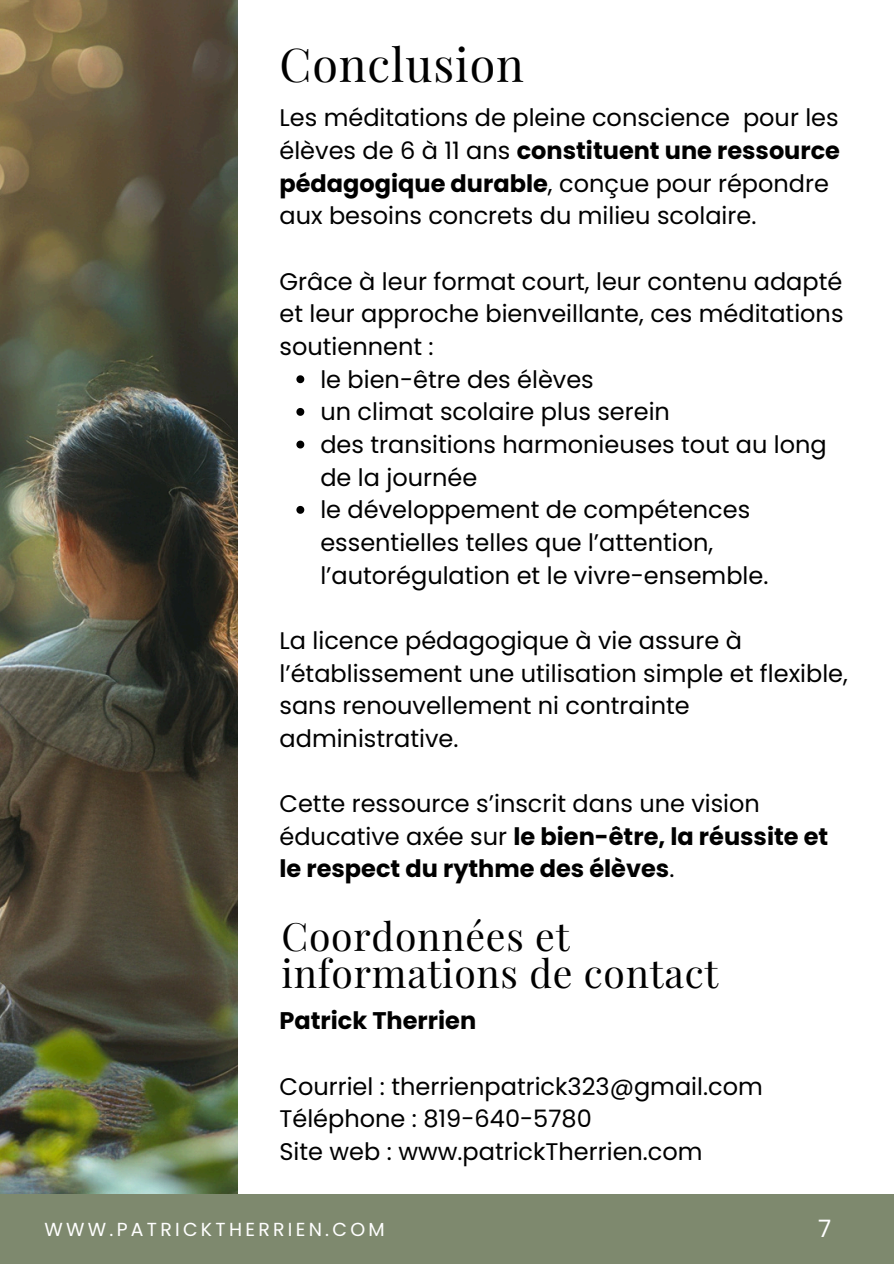
<style>
.page{position:relative;width:894px;height:1264px;background:#fff}
.page>*{position:absolute;margin:0;border:0;box-sizing:border-box;transform-origin:0 0}
.t1{font:46.5px "Playfair Display";letter-spacing:.02em;color:#000}
.t2{font:39px/37.2px "Playfair Display";letter-spacing:.02em;color:#000}
.t3{font:24px/32.7px "Poppins";color:#000}
.t4{font:700 24px "Poppins";color:#000}
.t5{font:24px "Poppins";color:#fff}
.t6{font:18.9px "Poppins";letter-spacing:.175em;color:#fff}
.s1{font-weight:700}
</style>
<div class="page">
<svg style="left:296px;top:375px;width:8px;height:8px"></svg>
<svg style="left:296px;top:408px;width:8px;height:8px"></svg>
<svg style="left:296px;top:440px;width:8px;height:8px"></svg>
<svg style="left:296px;top:506px;width:8px;height:8px"></svg>
<img style="left:0;top:0;width:238px;height:1194px">
<div style="left:0;top:1194px;width:893px;height:69px;background:#7e896e"></div>
<h1 class="t1" style="left:279px;top:32px;width:246px">Conclusion</h1>
<p class="t3" style="left:279px;top:102px;width:562px">Les méditations de pleine conscience pour les élèves de 6 à 11 ans <span class="s1">constituent une ressource pédagogique durable</span>, conçue pour répondre aux besoins concrets du milieu scolaire.</p>
<p class="t3" style="left:279px;top:265px;width:564px">Grâce à leur format court, leur contenu adapté</p>
<p class="t3" style="left:279px;top:297px;width:565px">et leur approche bienveillante, ces méditations</p>
<p class="t3" style="left:279px;top:330px;width:156px">soutiennent :</p>
<p class="t3" style="left:320px;top:363px;width:275px">le bien-être des élèves</p>
<p class="t3" style="left:320px;top:395px;width:351px">un climat scolaire plus serein</p>
<p class="t3" style="left:320px;top:428px;width:508px">des transitions harmonieuses tout au long</p>
<p class="t3" style="left:320px;top:461px;width:158px">de la journée</p>
<p class="t3" style="left:320px;top:493px;width:431px">le développement de compétences</p>
<p class="t3" style="left:320px;top:526px;width:394px">essentielles telles que l’attention,</p>
<p class="t3" style="left:320px;top:559px;width:449px">l’autorégulation et le vivre-ensemble.</p>
<p class="t3" style="left:279px;top:624px;width:569px">La licence pédagogique à vie assure à l’établissement une utilisation simple et flexible, sans renouvellement ni contrainte administrative.</p>
<p class="t3" style="left:279px;top:787px;width:550px">Cette ressource s’inscrit dans une vision éducative axée sur <span class="s1">le bien-être, la réussite et le respect du rythme des élèves</span>.</p>
<h2 class="t2" style="left:281px;top:916px;width:438px">Coordonnées et informations de contact</h2>
<p class="t4" style="left:279px;top:1004px;width:198px">Patrick Therrien</p>
<p class="t3" style="left:279px;top:1070px;width:484px">Courriel : therrienpatrick323@gmail.com<br>Téléphone : 819-640-5780<br>Site web : www.patrickTherrien.com</p>
<p class="t6" style="left:44px;top:1216px;width:342px">WWW.PATRICKTHERRIEN.COM</p>
<p class="t5" style="left:817px;top:1211px;width:15px">7</p>
</div>
